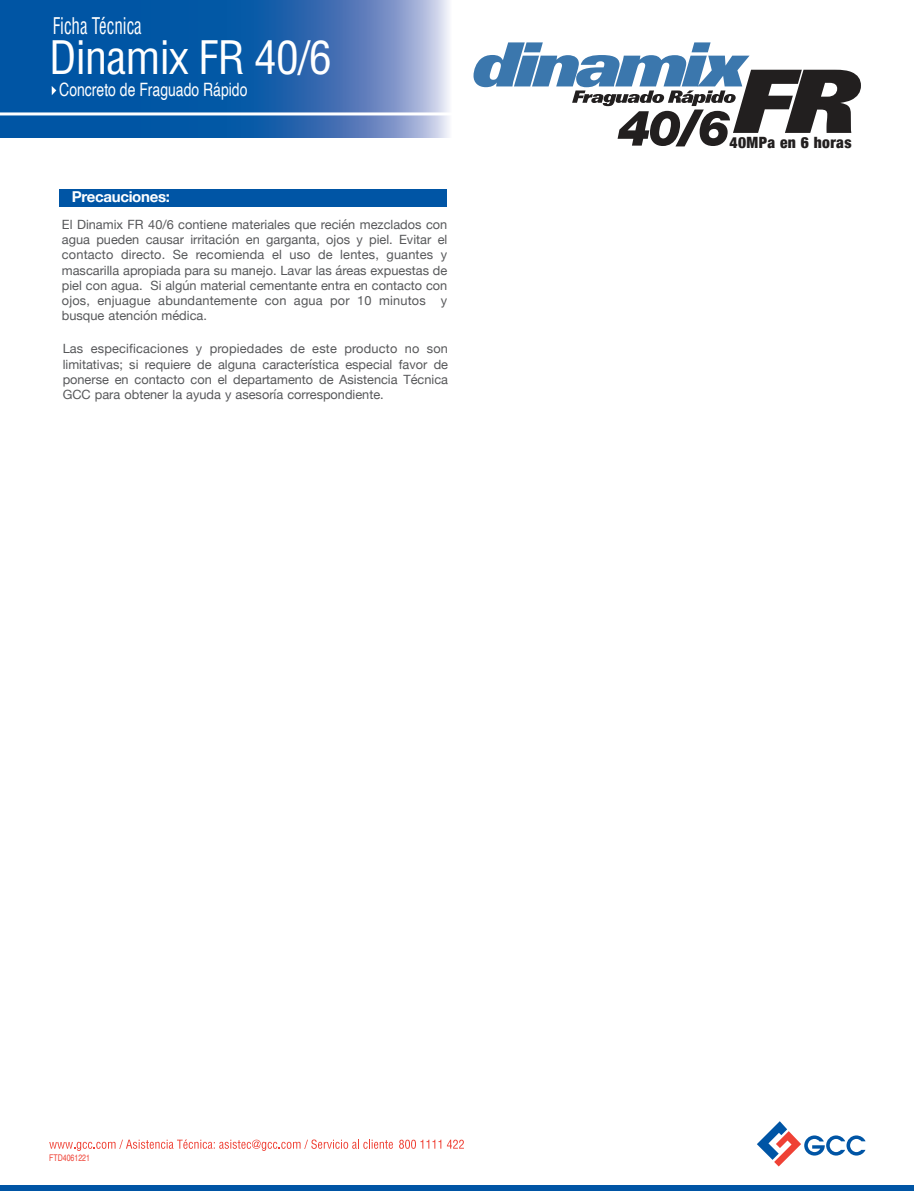
<style>
.page{position:relative;width:915px;height:1191px;background:#fff}
.page>*{position:absolute;margin:0;border:0;box-sizing:border-box;transform-origin:0 0}
.t1{font:condensed 45px "Helvetica LT Std";letter-spacing:-.02em;color:#fff}
.t2{font:condensed 22.5px "Helvetica LT Std";color:#fff;scale:.76 1}
.t3{font:18.45px "Helvetica";color:#fff;scale:.76 1}
.t4{font:900 condensed 15.6px "Helvetica Neue";letter-spacing:.025em;color:#221f1f}
.t5{font:700 15px "Helvetica Neue";letter-spacing:-.02em;color:#fff}
.t6{font:12.75px/15.3px "Helvetica Neue";color:#57585a;text-align:justify}
.t7{font:9.15px "Helvetica";color:#ef4135;scale:.76 1}
</style>
<div class="page">
<img style="left:0;top:0;width:449px;height:137px">
<hr style="left:0;top:112px;width:460px;height:3px;background:#fff">
<svg style="left:757px;top:1121px;width:108px;height:45px"></svg>
<div style="left:0;top:1184px;width:913px;height:7px;background:#0055a5"></div>
<svg style="left:49px;top:1139px;width:344px;height:12px"></svg>
<svg style="left:399px;top:1139px;width:65px;height:9px"></svg>
<svg style="left:52px;top:86px;width:4px;height:9px"></svg>
<svg style="left:473px;top:42px;width:387px;height:104px"></svg>
<div style="left:59px;top:189px;width:388px;height:18px;background:#0055a5"></div>
<h2 class="t2" style="left:53px;top:17px;width:119px">Ficha Técnica</h2>
<h1 class="t1" style="left:49px;top:39px;width:284px">Dinamix FR 40/6</h1>
<h3 class="t3" style="left:59px;top:83px;width:249px">Concreto de Fraguado R·pido</h3>
<p class="t5" style="left:72px;top:190px;width:100px">Precauciones:</p>
<p class="t6" style="left:62px;top:217px;width:387px">El Dinamix FR 40/6 contiene materiales que recién mezclados con agua pueden causar irritación en garganta, ojos y piel. Evitar el contacto directo. Se recomienda el uso de lentes, guantes y mascarilla apropiada para su manejo. Lavar las áreas expuestas de piel con agua. Si algún material cementante entra en contacto con ojos, enjuague abundantemente con agua por 10 minutos y busque atención médica.</p>
<p class="t6" style="left:63px;top:342px;width:387px">Las especificaciones y propiedades de este producto no son limitativas; si requiere de alguna característica especial favor de ponerse en contacto con el departamento de Asistencia Técnica GCC para obtener la ayuda y asesoría correspondiente.</p>
<p class="t4" style="left:729px;top:133px;width:123px">40MPa en 6 horas</p>
<p class="t7" style="left:49px;top:1153px;width:55px">FTD4061221</p>
</div>
